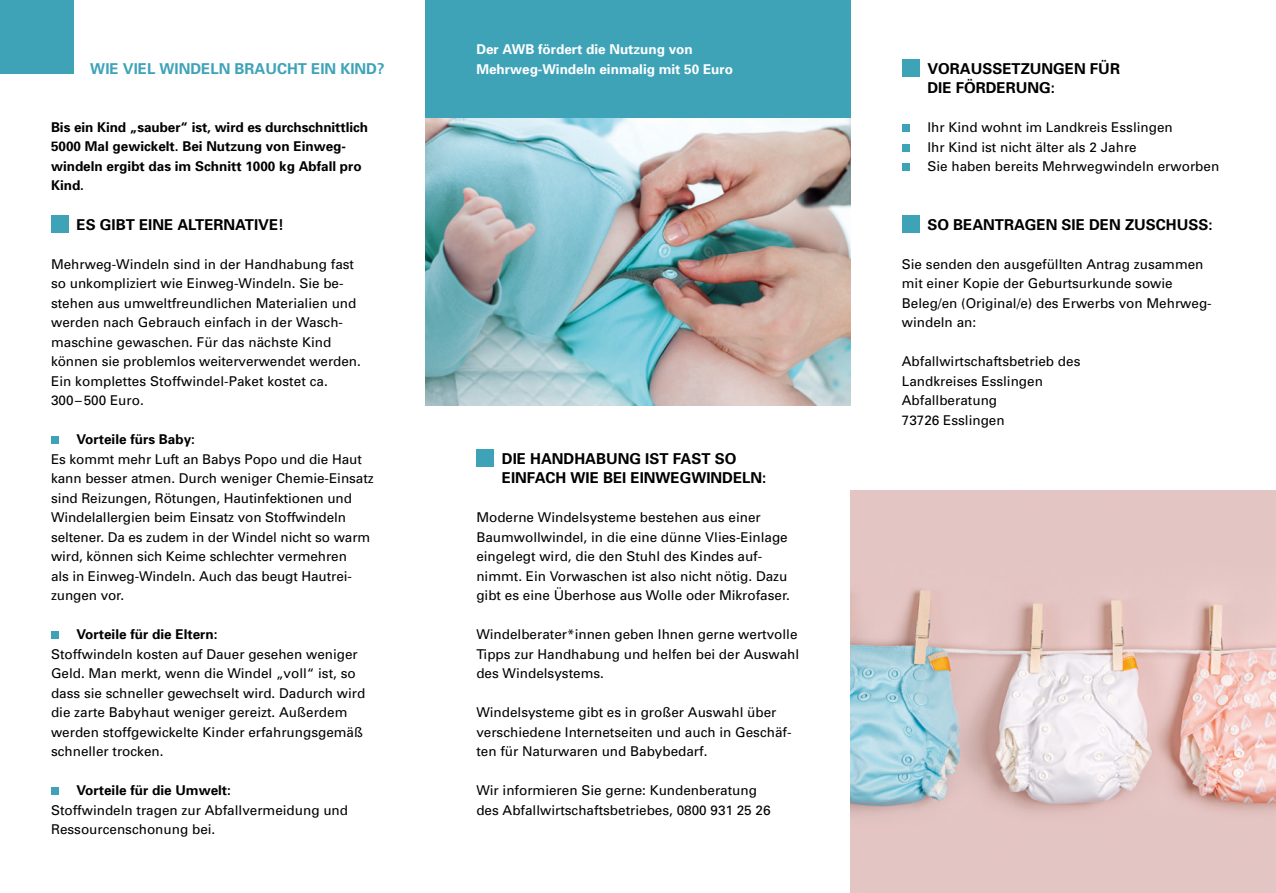
<style>
.page{position:relative;width:1276px;height:893px;background:#fff}
.page>*{position:absolute;margin:0;border:0;box-sizing:border-box;transform-origin:0 0}
.t1{font:700 15px/19.5px "Univers";color:#000}
.t2{font:700 15px "Univers";color:#3fa3b8}
.t3{font:13.5px/19.5px "Univers";color:#000}
.t4{font:700 13.5px/19.5px "Univers";color:#000}
.t5{font:700 13.5px/19.5px "Univers";color:#fff}
</style>
<div class="page">
<div style="left:0;top:0;width:73px;height:73px;background:#3fa3b8"></div>
<div style="left:476px;top:449px;width:18px;height:18px;background:#3fa3b8"></div>
<div style="left:902px;top:59px;width:17px;height:18px;background:#3fa3b8"></div>
<div style="left:902px;top:124px;width:8px;height:8px;background:#3fa3b8"></div>
<div style="left:902px;top:144px;width:8px;height:8px;background:#3fa3b8"></div>
<div style="left:902px;top:163px;width:8px;height:8px;background:#3fa3b8"></div>
<div style="left:902px;top:215px;width:17px;height:18px;background:#3fa3b8"></div>
<div style="left:51px;top:215px;width:18px;height:18px;background:#3fa3b8"></div>
<div style="left:51px;top:436px;width:8px;height:8px;background:#3fa3b8"></div>
<div style="left:51px;top:631px;width:8px;height:8px;background:#3fa3b8"></div>
<div style="left:51px;top:787px;width:8px;height:8px;background:#3fa3b8"></div>
<img style="left:850px;top:491px;width:426px;height:402px">
<img style="left:425px;top:118px;width:425px;height:287px">
<div style="left:425px;top:0;width:425px;height:118px;background:#3fa3b8"></div>
<p class="t2" style="left:90px;top:59px;width:296px">WIE VIEL WINDELN BRAUCHT EIN KIND?</p>
<p class="t4" style="left:51px;top:117px;width:318px">Bis ein Kind „sauber“ ist, wird es durchschnittlich 5000 Mal gewickelt. Bei Nutzung von Einweg&shy;windeln ergibt das im Schnitt 1000 kg Abfall pro Kind.</p>
<p class="t1" style="left:77px;top:214px;width:209px">ES GIBT EINE ALTERNATIVE!</p>
<p class="t3" style="left:51px;top:254px;width:311px">Mehrweg-Windeln sind in der Handhabung fast so unkompliziert wie Einweg-Windeln. Sie be&shy;stehen aus umweltfreundlichen Materialien und werden nach Gebrauch einfach in der Wasch&shy;maschine gewaschen. Für das nächste Kind können sie problemlos weiterverwendet werden.<br>Ein komplettes Stoffwindel-Paket kostet ca.<br>300–500 Euro.</p>
<p class="t4" style="left:77px;top:429px;width:120px">Vorteile fürs Baby:</p>
<p class="t3" style="left:51px;top:449px;width:324px">Es kommt mehr Luft an Babys Popo und die Haut kann besser atmen. Durch weniger Chemie-Einsatz sind Reizungen, Rötungen, Hautinfektionen und Windelallergien beim Einsatz von Stoffwindeln seltener. Da es zudem in der Windel nicht so warm wird, können sich Keime schlechter vermehren<br>als in Einweg-Windeln. Auch das beugt Hautrei&shy;zungen vor.</p>
<p class="t4" style="left:77px;top:624px;width:142px">Vorteile für die Eltern:</p>
<p class="t3" style="left:51px;top:644px;width:316px">Stoffwindeln kosten auf Dauer gesehen weniger Geld. Man merkt, wenn die Windel „voll“ ist, so dass sie schneller gewechselt wird. Dadurch wird die zarte Babyhaut weniger gereizt. Außerdem werden stoffgewickelte Kinder erfahrungsgemäß schneller trocken.</p>
<p class="t4" style="left:77px;top:780px;width:156px">Vorteile für die Umwelt:</p>
<p class="t3" style="left:51px;top:800px;width:299px">Stoffwindeln tragen zur Abfallvermeidung und<br>Ressourcenschonung bei.</p>
<p class="t5" style="left:476px;top:39px;width:258px">Der AWB fördert die Nutzung von<br>Mehrweg-Windeln einmalig mit 50 Euro</p>
<p class="t1" style="left:502px;top:448px;width:266px">DIE HANDHABUNG IST FAST SO<br>EINFACH WIE BEI EINWEGWINDELN:</p>
<p class="t3" style="left:476px;top:507px;width:315px">Moderne Windelsysteme bestehen aus einer Baumwollwindel, in die eine dünne Vlies-Einlage eingelegt wird, die den Stuhl des Kindes auf&shy;nimmt. Ein Vorwaschen ist also nicht nötig. Dazu gibt es eine Überhose aus Wolle oder Mikrofaser.</p>
<p class="t3" style="left:476px;top:624px;width:324px">Windelberater*innen geben Ihnen gerne wertvolle<br>Tipps zur Handhabung und helfen bei der Auswahl des Windelsystems.</p>
<p class="t3" style="left:476px;top:702px;width:317px">Windelsysteme gibt es in großer Auswahl über verschiedene Internetseiten und auch in Geschäf&shy;ten für Naturwaren und Babybedarf.</p>
<p class="t3" style="left:476px;top:780px;width:296px">Wir informieren Sie gerne: Kundenberatung des Abfallwirtschaftsbetriebes, 0800 931 25 26</p>
<p class="t1" style="left:927px;top:58px;width:194px">VORAUSSETZUNGEN FÜR<br>DIE FÖRDERUNG:</p>
<p class="t3" style="left:927px;top:117px;width:293px">Ihr Kind wohnt im Landkreis Esslingen<br>Ihr Kind ist nicht älter als 2 Jahre<br>Sie haben bereits Mehrwegwindeln erworben</p>
<p class="t1" style="left:927px;top:214px;width:287px">SO BEANTRAGEN SIE DEN ZUSCHUSS:</p>
<p class="t3" style="left:902px;top:254px;width:311px">Sie senden den ausgefüllten Antrag zusammen mit einer Kopie der Geburtsurkunde sowie Beleg/en (Original/e) des Erwerbs von Mehrweg&shy;windeln an:</p>
<p class="t3" style="left:902px;top:351px;width:180px">Abfallwirtschaftsbetrieb des<br>Landkreises Esslingen<br>Abfallberatung<br>73726 Esslingen</p>
</div>
